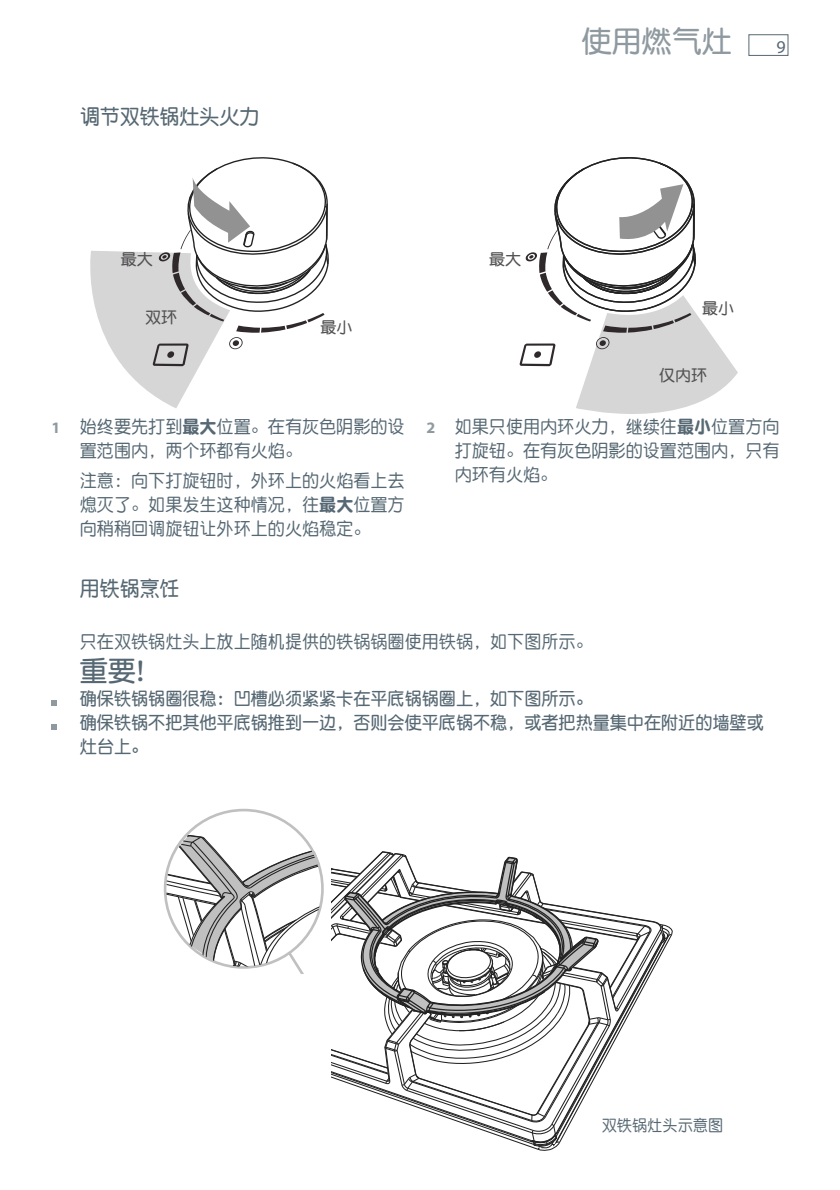
<style>
.page{position:relative;width:840px;height:1190px;background:#fff}
.page>*{position:absolute;margin:0;border:0;box-sizing:border-box;transform-origin:0 0}
.t1{font:30px "DF Yuan GB W7 G Bpc EUC H";color:#8f9aa0}
.t2{font:28px "DF Yuan GB W7 G Bpc EUC H";color:#566873}
.t3{font:21px "DF Yuan GB W7 G Bpc EUC H";color:#566873;scale:.95 1}
.t4{font:18px/24px "DF Yuan GB W5 G Bpc EUC H";color:#566873;text-align:justify;scale:.95 1}
.t5{font:18px/24px "DF Yuan GB W7 G Bpc EUC H";color:#566873;scale:.95 1}
.t6{font:18px "Myriad Pro";color:#566873}
.t7{font:16px "DF Yuan GB W7 G Bpc EUC H";color:#535153}
.t8{font:16px "DF Yuan GB W5 G Bpc EUC H";color:#566873;scale:.95 1}
.s1{font-family:"Myriad Pro";font-weight:700;font-size:16px;color:#8f9aa0}
.s2{font-family:"DF Yuan GB W9 G Bpc EUC H"}
</style>
<div class="page">
<div style="left:748px;top:34px;width:41px;height:22px;border:1px solid #566873"></div>
<svg style="left:519px;top:157px;width:219px;height:257px"></svg>
<svg style="left:90px;top:157px;width:239px;height:251px"></svg>
<svg style="left:51px;top:700px;width:6px;height:6px"></svg>
<svg style="left:51px;top:724px;width:6px;height:6px"></svg>
<svg style="left:166px;top:834px;width:507px;height:317px"></svg>
<p class="t3" style="left:80px;top:108px;width:191px">调节双铁锅灶头火力</p>
<p class="t7" style="left:121px;top:253px;width:33px">最大</p>
<p class="t7" style="left:489px;top:253px;width:33px">最大</p>
<p class="t7" style="left:145px;top:311px;width:33px">双环</p>
<p class="t7" style="left:321px;top:321px;width:33px">最小</p>
<h1 class="t1" style="left:582px;top:29px;width:151px">使用燃气灶</h1>
<p class="t6" style="left:776px;top:40px;width:11px">9</p>
<p class="t7" style="left:702px;top:302px;width:33px">最小</p>
<p class="t7" style="left:659px;top:369px;width:49px">仅内环</p>
<p class="t4" style="left:80px;top:417px;width:343px;text-indent:-28px"><span class="s1">1</span> 始终要先打到<span class="s2">最大</span>位置。在有灰色阴影的设置范围内，两个环都有火焰。</p>
<p class="t4" style="left:80px;top:470px;width:344px">注意：向下打旋钮时，外环上的火焰看上去熄灭了。如果发生这种情况，往<span class="s2">最大</span>位置方向稍稍回调旋钮让外环上的火焰稳定。</p>
<p class="t4" style="left:455px;top:416px;width:343px;text-indent:-28px"><span class="s1">2</span> 如果只使用内环火力，继续往<span class="s2">最小</span>位置方向打旋钮。在有灰色阴影的设置范围内，只有内环有火焰。</p>
<p class="t3" style="left:80px;top:580px;width:107px">用铁锅烹饪</p>
<p class="t4" style="left:80px;top:632px;width:541px">只在双铁锅灶头上放上随机提供的铁锅锅圈使用铁锅，如下图所示。</p>
<h2 class="t2" style="left:80px;top:660px;width:85px">重要！</h2>
<p class="t5" style="left:80px;top:689px;width:721px">确保铁锅锅圈很稳：凹槽必须紧紧卡在平底锅锅圈上，如下图所示。<br>确保铁锅不把其他平底锅推到一边，否则会使平底锅不稳，或者把热量集中在附近的墙壁或灶台上。</p>
<p class="t8" style="left:602px;top:1119px;width:130px">双铁锅灶头示意图</p>
</div>
